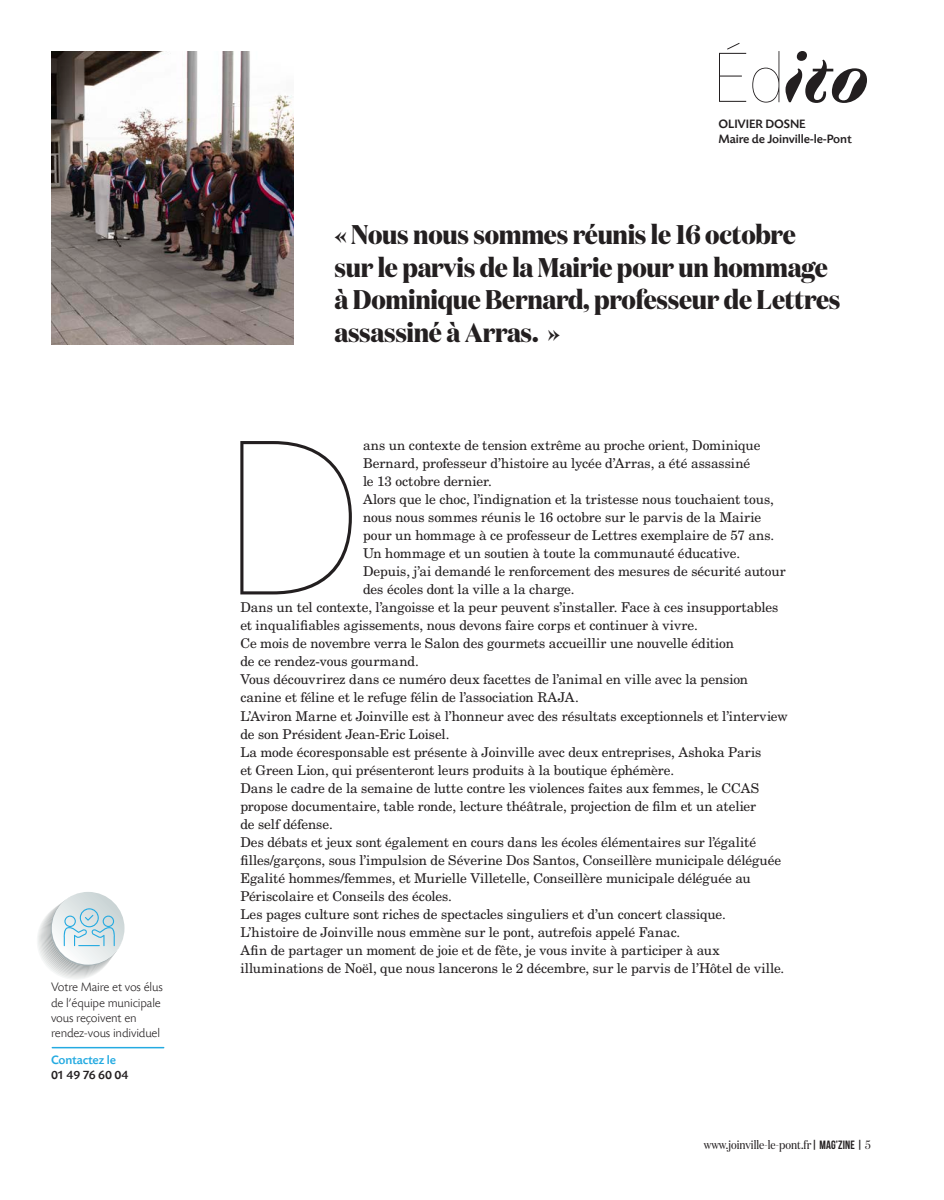
<style>
.page{position:relative;width:944px;height:1200px;background:#fff}
.page>*{position:absolute;margin:0;border:0;box-sizing:border-box;transform-origin:0 0}
.t1{font:italic 700 72px "Faune Display";color:#231f20}
.t2{font:700 27px/32.4px "Domaine Disp Nar";letter-spacing:-.01em;color:#231f20}
.t3{font:13.5px "New Century Schlbk LT Std";letter-spacing:-.005em;color:#231f20}
.t4{font:300 12.75px/15.3px "Today SB";letter-spacing:-.01em;color:#231f20}
.t5{font:500 12.75px/15px "Today SB";letter-spacing:-.01em;color:#231f20}
.t6{font:500 12.75px "Today SB";letter-spacing:-.01em;color:#24aae1}
.t7{font:12px "Domaine Disp Nar";color:#231f20}
.s1{font-weight:100;font-style:normal}
.s2{font-family:"Bebas Neue"}
</style>
<div class="page">
<svg style="left:38px;top:892px;width:86px;height:87px"></svg>
<hr style="left:52px;top:1046px;width:112px;height:2px;background:#24aae1">
<svg style="left:240px;top:441px;width:112px;height:153px"></svg>
<img style="left:52px;top:51px;width:241px;height:293px">
<p class="t4" style="left:51px;top:980px;width:113px">Votre Maire et vos élus de l’équipe municipale vous reçoivent en rendez-vous individuel</p>
<p class="t6" style="left:51px;top:1054px;width:66px">Contactez le</p>
<p class="t5" style="left:51px;top:1068px;width:79px">01 49 76 60 04</p>
<h1 class="t1" style="left:712px;top:27px;width:161px"><span class="s1">Éd</span>ito</h1>
<p class="t5" style="left:719px;top:117px;width:135px">OLIVIER DOSNE<br>Maire de Joinville-le-Pont</p>
<h2 class="t2" style="left:334px;top:218px;width:507px">« Nous nous sommes réunis le 16 octobre sur le parvis de la Mairie pour un hommage à Dominique Bernard, professeur de Lettres assassiné à Arras. »</h2>
<p class="t3" style="left:363px;top:437px;width:399px">ans un contexte de tension extrême au proche orient, Dominique</p>
<p class="t3" style="left:363px;top:455px;width:389px">Bernard, professeur d’histoire au lycée d’Arras, a été assassiné</p>
<p class="t3" style="left:363px;top:473px;width:130px">le 13 octobre dernier.</p>
<p class="t3" style="left:363px;top:491px;width:412px">Alors que le choc, l’indignation et la tristesse nous touchaient tous,</p>
<p class="t3" style="left:363px;top:509px;width:400px">nous nous sommes réunis le 16 octobre sur le parvis de la Mairie</p>
<p class="t3" style="left:363px;top:527px;width:413px">pour un hommage à ce professeur de Lettres exemplaire de 57 ans.</p>
<p class="t3" style="left:363px;top:545px;width:379px">Un hommage et un soutien à toute la communauté éducative.</p>
<p class="t3" style="left:363px;top:563px;width:424px">Depuis, j’ai demandé le renforcement des mesures de sécurité autour</p>
<p class="t3" style="left:363px;top:581px;width:213px">des écoles dont la ville a la charge.</p>
<p class="t3" style="left:240px;top:599px;width:540px">Dans un tel contexte, l’angoisse et la peur peuvent s’installer. Face à ces insupportables</p>
<p class="t3" style="left:240px;top:617px;width:459px">et inqualifiables agissements, nous devons faire corps et continuer à vivre.</p>
<p class="t3" style="left:240px;top:635px;width:495px">Ce mois de novembre verra le Salon des gourmets accueillir une nouvelle édition</p>
<p class="t3" style="left:240px;top:653px;width:180px">de ce rendez-vous gourmand.</p>
<p class="t3" style="left:240px;top:671px;width:509px">Vous découvrirez dans ce numéro deux facettes de l’animal en ville avec la pension</p>
<p class="t3" style="left:240px;top:689px;width:340px">canine et féline et le refuge félin de l’association RAJA.</p>
<p class="t3" style="left:240px;top:707px;width:549px">L’Aviron Marne et Joinville est à l’honneur avec des résultats exceptionnels et l’interview</p>
<p class="t3" style="left:240px;top:725px;width:211px">de son Président Jean-Eric Loisel.</p>
<p class="t3" style="left:240px;top:743px;width:523px">La mode écoresponsable est présente à Joinville avec deux entreprises, Ashoka Paris</p>
<p class="t3" style="left:240px;top:761px;width:435px">et Green Lion, qui présenteront leurs produits à la boutique éphémère.</p>
<p class="t3" style="left:240px;top:779px;width:521px">Dans le cadre de la semaine de lutte contre les violences faites aux femmes, le CCAS</p>
<p class="t3" style="left:240px;top:797px;width:517px">propose documentaire, table ronde, lecture théâtrale, projection de film et un atelier</p>
<p class="t3" style="left:240px;top:815px;width:94px">de self défense.</p>
<p class="t3" style="left:240px;top:833px;width:517px">Des débats et jeux sont également en cours dans les écoles élémentaires sur l’égalité</p>
<p class="t3" style="left:240px;top:851px;width:542px">filles/garçons, sous l’impulsion de Séverine Dos Santos, Conseillère municipale déléguée</p>
<p class="t3" style="left:240px;top:869px;width:512px">Egalité hommes/femmes, et Murielle Villetelle, Conseillère municipale déléguée au</p>
<p class="t3" style="left:240px;top:887px;width:213px">Périscolaire et Conseils des écoles.</p>
<p class="t3" style="left:240px;top:905px;width:487px">Les pages culture sont riches de spectacles singuliers et d’un concert classique.</p>
<p class="t3" style="left:240px;top:923px;width:441px">L’histoire de Joinville nous emmène sur le pont, autrefois appelé Fanac.</p>
<p class="t3" style="left:240px;top:941px;width:481px">Afin de partager un moment de joie et de fête, je vous invite à participer à aux</p>
<p class="t3" style="left:240px;top:959px;width:546px">illuminations de Noël, que nous lancerons le 2 décembre, sur le parvis de l’Hôtel de ville.</p>
<p class="t7" style="left:704px;top:1136px;width:168px">www.joinville-le-pont.fr<span class="s2">| MAG’ZINE |</span> 5</p>
</div>
